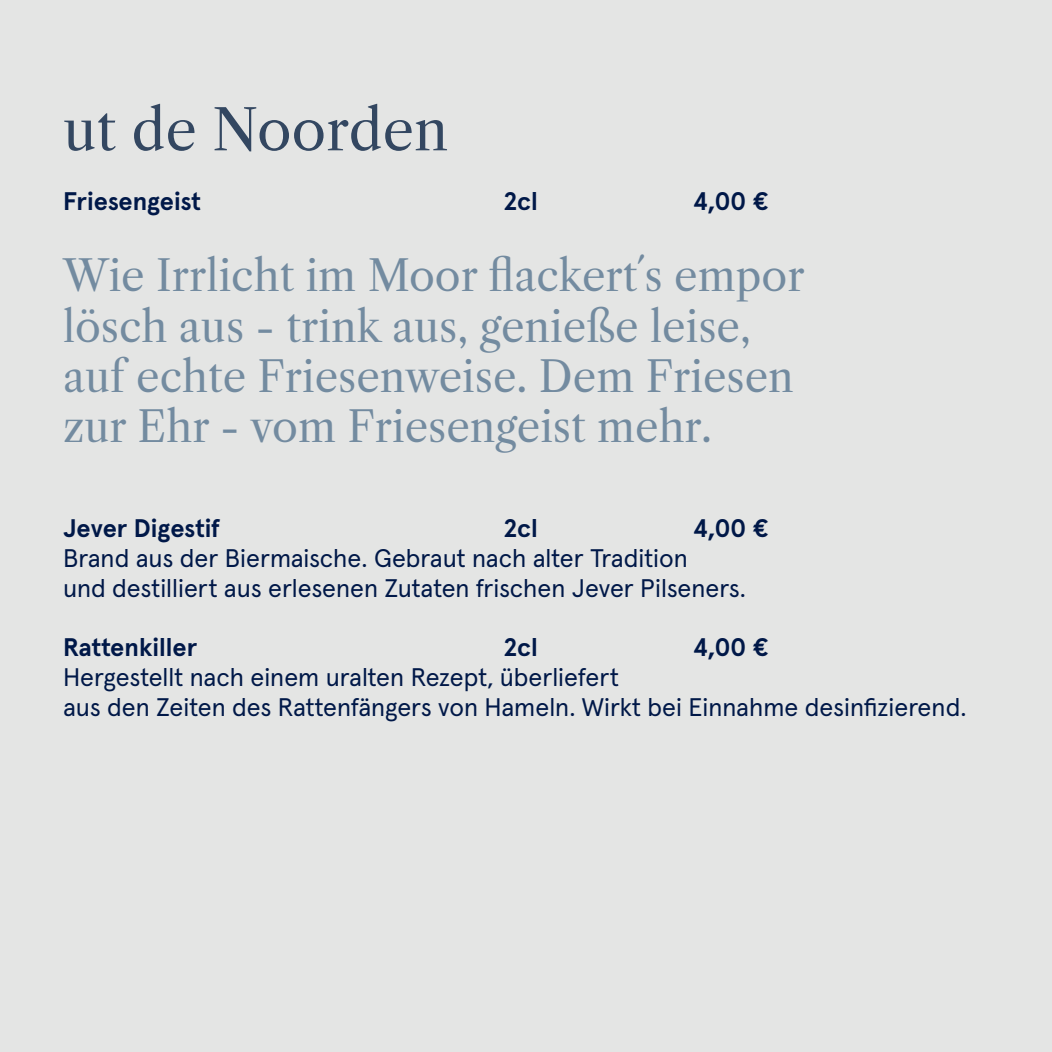
<style>
.page{position:relative;width:1052px;height:1052px;background:#e4e5e4}
.page>*{position:absolute;margin:0;border:0;box-sizing:border-box;transform-origin:0 0}
.t1{font:56px "Libre Caslon Text";color:#334761}
.t2{font:41.82px/50.2px "Libre Caslon Text";color:#738ba0}
.t3{font:25.38px/29.8px "Apercu Pro";color:#001848}
.t4{font:700 25.38px "Apercu Pro";color:#001848}
</style>
<div class="page">
<h1 class="t1" style="left:63px;top:96px;width:387px">ut de Noorden</h1>
<p class="t4" style="left:63px;top:181px;width:139px">Friesengeist</p>
<p class="t4" style="left:504px;top:181px;width:35px">2cl</p>
<p class="t4" style="left:693px;top:181px;width:77px">4,00 €</p>
<h2 class="t2" style="left:63px;top:251px;width:743px">Wie Irrlicht im Moor flackert´s empor lösch aus - trink aus, genieße leise, auf echte Friesenweise. Dem Friesen zur Ehr - vom Friesengeist mehr.</h2>
<p class="t4" style="left:63px;top:508px;width:159px">Jever Digestif</p>
<p class="t4" style="left:504px;top:508px;width:35px">2cl</p>
<p class="t4" style="left:693px;top:508px;width:77px">4,00 €</p>
<p class="t3" style="left:63px;top:541px;width:684px">Brand aus der Biermaische. Gebraut nach alter Tradition<br>und destilliert aus erlesenen Zutaten frischen Jever Pilseners.</p>
<p class="t4" style="left:63px;top:627px;width:136px">Rattenkiller</p>
<p class="t4" style="left:504px;top:627px;width:35px">2cl</p>
<p class="t4" style="left:693px;top:627px;width:77px">4,00 €</p>
<p class="t3" style="left:63px;top:660px;width:905px">Hergestellt nach einem uralten Rezept, überliefert<br>aus den Zeiten des Rattenfängers von Hameln. Wirkt bei Einnahme desinfizierend.</p>
</div>
